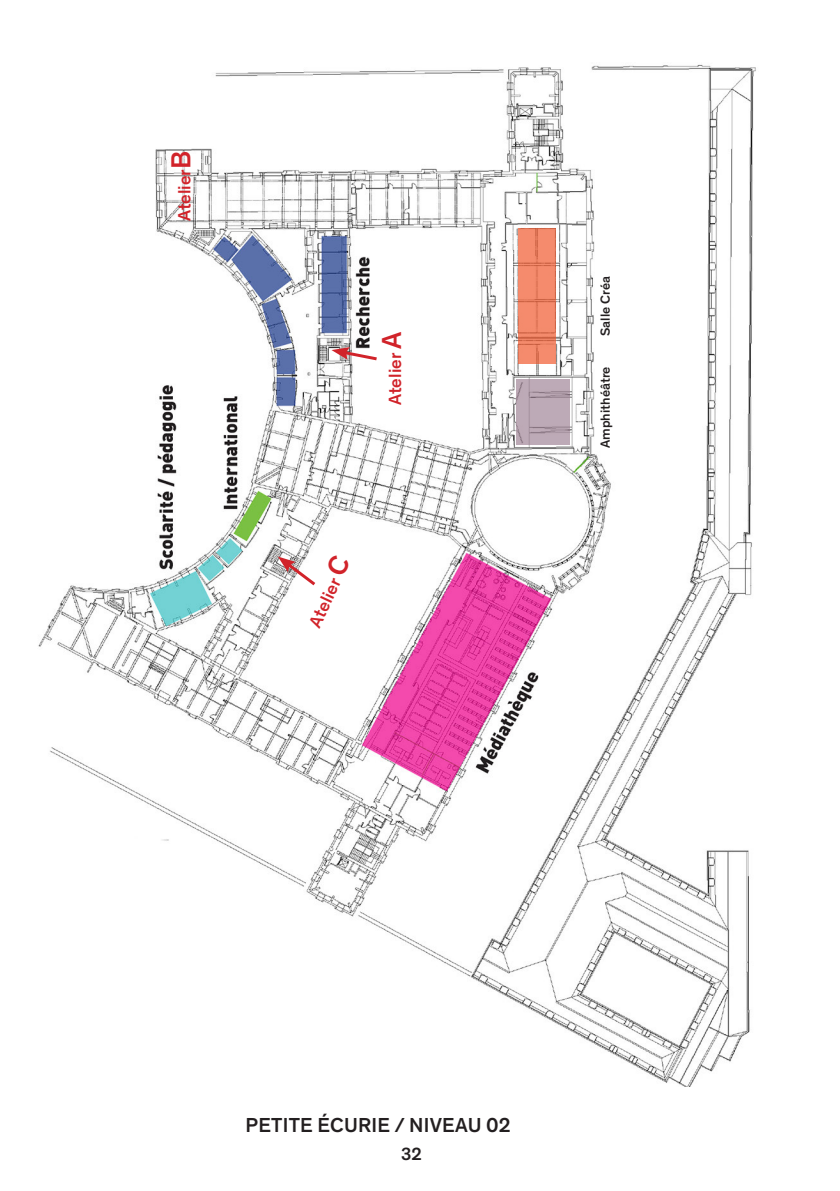
<style>
.page{position:relative;width:840px;height:1191px;background:#fff}
.page>*{position:absolute;margin:0;border:0;box-sizing:border-box;transform-origin:0 0}
._3-Titre_3{font:500 20.6px "Theinhardt";letter-spacing:.01em;color:#231f20}
.t1{font:500 18px "Theinhardt";color:#d1232a}
.t2{font:500 18px "Theinhardt";color:#231f20}
.t3{font:500 13.4px "Theinhardt";color:#231f20}
.s1{font-size:28px}
</style>
<div class="page">
<img style="left:38px;top:64px;width:718px;height:1022px">
<div style="left:42px;top:865px;width:45px;height:221px;background:#fff"></div>
<svg style="left:277px;top:556px;width:41px;height:32px"></svg>
<svg style="left:331px;top:347px;width:49px;height:15px"></svg>
<svg style="left:516px;top:380px;width:53px;height:65px;background:#b8a5b2"></svg>
<svg style="left:518px;top:228px;width:38px;height:136px;background:#ef8567"></svg>
<p class="t1" style="left:171px;top:221px;width:72px;rotate:-90deg">Atelier<span class="s1">B</span></p>
<p class="t1" style="left:381px;top:405px;width:74px;rotate:-90deg">Atelier <span class="s1">A</span></p>
<p class="t1" style="left:302px;top:620px;width:76px;rotate:-65deg">Atelier <span class="s1">C</span></p>
<p class="t3" style="left:595px;top:336px;width:61px;rotate:-90deg">Salle Créa</p>
<p class="t3" style="left:595px;top:448px;width:83px;rotate:-90deg">Amphithéâtre</p>
<p class="_3-Titre_3" style="left:245px;top:1109px;width:266px">PETITE ÉCURIE / NIVEAU 02</p>
<p class="t2" style="left:401px;top:1140px;width:22px">32</p>
</div>
